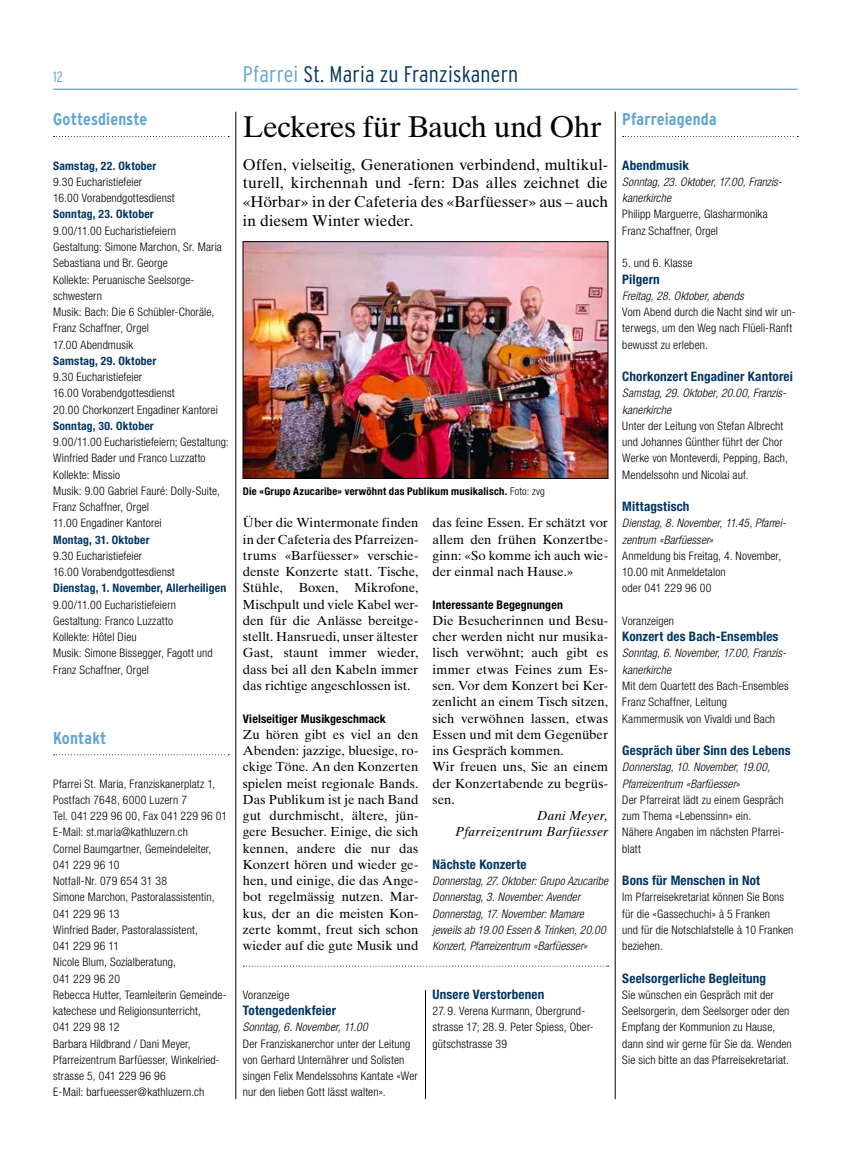
<style>
.page{position:relative;width:851px;height:1170px;background:#fff}
.page>*{position:absolute;margin:0;border:0;box-sizing:border-box;transform-origin:0 0}
.t1{font:30px "Times Ten LT Std";letter-spacing:-.025em;color:#000}
.t2{font:300 condensed 22.5px "Interstate";letter-spacing:.01em;color:#003564}
.t3{font:700 condensed 17.12px "Interstate";letter-spacing:.005em;color:#60a4d7}
.t4{font:15.62px/18.8px "Times Ten LT Std";color:#000;text-align:justify}
.t5{font:300 condensed 15px "Interstate";color:#60a4d7}
.t6{font:13.12px/16.2px "Times Ten LT Std";color:#000;text-align:justify}
.t7{font:700 condensed 13.12px "Helvetica Neue LT Std";letter-spacing:.015em;color:#003564}
.t8{font:italic 13.12px/16.2px "Times Ten LT Std";letter-spacing:.015em;color:#000;text-align:right}
.t9{font:700 condensed 11.88px "Helvetica Neue LT Std";letter-spacing:.015em;color:#000}
.t10{font:300 condensed 11.75px/16.2px "Helvetica Neue LT Std";letter-spacing:.01em;color:#000}
.t11{font:italic 300 condensed 11.75px/16.2px "Helvetica Neue LT Std";letter-spacing:.01em;color:#000}
.t12{font:700 condensed 11.75px "Helvetica Neue LT Std";letter-spacing:.015em;color:#003564}
.t13{font:700 condensed 11.62px "Helvetica Neue LT Std";letter-spacing:.02em;color:#003564}
.t14{font:700 condensed 10.62px "Helvetica Neue LT Std";letter-spacing:.02em;color:#000}
.s1{color:#60a4d7}
.s2{font-weight:300}
</style>
<div class="page">
<hr style="left:53px;top:89px;width:744px;height:1px;background:#60a4d7">
<svg style="left:54px;top:136px;width:175px;height:1px"></svg>
<hr style="left:235px;top:112px;width:1px;height:986px;background:#000">
<hr style="left:615px;top:112px;width:1px;height:986px;background:#000">
<svg style="left:622px;top:136px;width:176px;height:1px"></svg>
<svg style="left:243px;top:965px;width:365px;height:1px"></svg>
<hr style="left:425px;top:989px;width:1px;height:109px;background:#000">
<svg style="left:54px;top:754px;width:175px;height:1px"></svg>
<img style="left:245px;top:243px;width:361px;height:233px">
<div style="left:243px;top:241px;width:365px;height:237px;border:1px solid #000"></div>
<p class="t5" style="left:53px;top:68px;width:11px">12</p>
<h2 class="t2" style="left:243px;top:62px;width:277px"><span class="s1">Pfarrei</span> St. Maria zu Franziskanern</h2>
<h3 class="t3" style="left:53px;top:110px;width:96px">Gottesdienste</h3>
<p class="t13" style="left:53px;top:158px;width:105px">Samstag, 22. Oktober</p>
<p class="t10" style="left:53px;top:173px;width:123px">9.30 Eucharistiefeier<br>16.00 Vorabendgottesdienst</p>
<p class="t13" style="left:53px;top:207px;width:102px">Sonntag, 23. Oktober</p>
<p class="t10" style="left:53px;top:222px;width:170px">9.00/11.00 Eucharistiefeiern<br>Gestaltung: Simone Marchon, Sr. Maria<br>Sebastiana und Br. George<br>Kollekte: Peruanische Seelsorge&shy;schwestern<br>Musik: Bach: Die 6 Schübler-Choräle,<br>Franz Schaffner, Orgel<br>17.00 Abendmusik</p>
<p class="t13" style="left:53px;top:353px;width:105px">Samstag, 29. Oktober</p>
<p class="t10" style="left:53px;top:368px;width:166px">9.30 Eucharistiefeier<br>16.00 Vorabendgottesdienst<br>20.00 Chorkonzert Engadiner Kantorei</p>
<p class="t13" style="left:53px;top:418px;width:102px">Sonntag, 30. Oktober</p>
<p class="t10" style="left:53px;top:433px;width:177px">9.00/11.00 Eucharistiefeiern; Gestaltung:<br>Winfried Bader und Franco Luzzatto<br>Kollekte: Missio<br>Musik: 9.00 Gabriel Fauré: Dolly-Suite,<br>Franz Schaffner, Orgel<br>11.00 Engadiner Kantorei</p>
<p class="t13" style="left:53px;top:532px;width:98px">Montag, 31. Oktober</p>
<p class="t10" style="left:53px;top:547px;width:123px">9.30 Eucharistiefeier<br>16.00 Vorabendgottesdienst</p>
<p class="t12" style="left:53px;top:581px;width:175px">Dienstag, 1. November, Allerheiligen</p>
<p class="t10" style="left:53px;top:596px;width:161px">9.00/11.00 Eucharistiefeiern<br>Gestaltung: Franco Luzzatto<br>Kollekte: Hôtel Dieu<br>Musik: Simone Bissegger, Fagott und<br>Franz Schaffner, Orgel</p>
<h1 class="t1" style="left:243px;top:109px;width:360px">Leckeres für Bauch und Ohr</h1>
<h3 class="t4" style="left:243px;top:155px;width:366px">Offen, vielseitig, Generationen verbindend, multikul&shy;turell, kirchennah und -fern: Das alles zeichnet die «Hörbar» in der Cafeteria des «Barfüesser» aus – auch in diesem Winter wieder.</h3>
<p class="t14" style="left:243px;top:484px;width:303px">Die «Grupo Azucaribe» verwöhnt das Publikum musikalisch. <span class="s2">Foto: zvg</span></p>
<p class="t6" style="left:243px;top:514px;width:177px">Über die Wintermonate finden in der Cafeteria des Pfarreizen&shy;trums «Barfüesser» verschie&shy;denste Konzerte statt. Tische, Stühle, Boxen, Mikrofone, Mischpult und viele Kabel wer&shy;den für die Anlässe bereitge&shy;stellt. Hansruedi, unser ältester Gast, staunt immer wieder, dass bei all den Kabeln immer das richtige angeschlossen ist.</p>
<p class="t9" style="left:243px;top:711px;width:144px">Vielseitiger Musikgeschmack</p>
<p class="t6" style="left:243px;top:726px;width:177px">Zu hören gibt es viel an den Abenden: jazzige, bluesige, ro&shy;ckige Töne. An den Konzerten spielen meist regionale Bands.<br>Das Publikum ist je nach Band gut durchmischt, ältere, jün&shy;gere Besucher. Einige, die sich kennen, andere die nur das Konzert hören und wieder ge&shy;hen, und einige, die das Ange&shy;bot regelmässig nutzen. Mar&shy;kus, der an die meisten Kon&shy;zerte kommt, freut sich schon wieder auf die gute Musik und</p>
<p class="t6" style="left:432px;top:514px;width:177px">das feine Essen. Er schätzt vor allem den frühen Konzertbe&shy;ginn: «So komme ich auch wie&shy;der einmal nach Hause.»</p>
<p class="t9" style="left:432px;top:597px;width:132px">Interessante Begegnungen</p>
<p class="t6" style="left:432px;top:612px;width:177px;text-align:left">Die Besucherinnen und Besu&shy;cher werden nicht nur musika&shy;lisch verwöhnt; auch gibt es immer etwas Feines zum Es&shy;sen. Vor dem Konzert bei Ker&shy;zenlicht an einem Tisch sitzen, sich verwöhnen lassen, etwas<br>Essen und mit dem Gegenüber ins Gespräch kommen.<br>Wir freuen uns, Sie an einem der Konzertabende zu begrüs&shy;sen.</p>
<p class="t8" style="left:455px;top:807px;width:154px">Dani Meyer,<br>Pfarreizentrum Barfüesser</p>
<p class="t7" style="left:432px;top:856px;width:96px">Nächste Konzerte</p>
<p class="t11" style="left:432px;top:873px;width:177px">Donnerstag, 27. Oktober: Grupo Azucaribe Donnerstag, 3. November: Avender Donnerstag, 17. November: Mamare jeweils ab 19.00 Essen &amp; Trinken, 20.00<br>Konzert, Pfarreizentrum «Barfüesser»</p>
<h3 class="t3" style="left:53px;top:728px;width:55px">Kontakt</h3>
<p class="t10" style="left:53px;top:775px;width:175px">Pfarrei St. Maria, Franziskanerplatz 1,<br>Postfach 7648, 6000 Luzern 7<br>Tel. 041 229 96 00, Fax 041 229 96 01<br>E-Mail: st.maria@kathluzern.ch<br>Cornel Baumgartner, Gemeindeleiter,<br>041 229 96 10<br>Notfall-Nr. 079 654 31 38<br>Simone Marchon, Pastoralassistentin,<br>041 229 96 13<br>Winfried Bader, Pastoralassistent,<br>041 229 96 11<br>Nicole Blum, Sozialberatung,<br>041 229 96 20<br>Rebecca Hutter, Teamleiterin Gemeinde&shy;katechese und Religionsunterricht,<br>041 229 98 12<br>Barbara Hildbrand / Dani Meyer,<br>Pfarreizentrum Barfüesser, Winkelried&shy;strasse 5, 041 229 96 96<br>E-Mail: barfueesser@kathluzern.ch</p>
<p class="t7" style="left:432px;top:986px;width:113px">Unsere Verstorbenen</p>
<p class="t10" style="left:432px;top:1002px;width:163px">27. 9. Verena Kurmann, Obergrund&shy;strasse 17; 28. 9. Peter Spiess, Ober&shy;gütschstrasse 39</p>
<p class="t10" style="left:243px;top:986px;width:48px">Voranzeige</p>
<p class="t7" style="left:243px;top:1002px;width:95px">Totengedenkfeier</p>
<p class="t11" style="left:243px;top:1019px;width:126px">Sonntag, 6. November, 11.00</p>
<p class="t10" style="left:243px;top:1035px;width:176px">Der Franziskanerchor unter der Leitung von Gerhard Unternährer und Solisten singen Felix Mendelssohns Kantate «Wer nur den lieben Gott lässt walten».</p>
<h3 class="t3" style="left:622px;top:110px;width:96px">Pfarreiagenda</h3>
<p class="t7" style="left:622px;top:157px;width:68px">Abendmusik</p>
<p class="t11" style="left:622px;top:174px;width:161px">Sonntag, 23. Oktober, 17.00, Franzis&shy;kanerkirche</p>
<p class="t10" style="left:622px;top:206px;width:147px">Philipp Marguerre, Glasharmonika<br>Franz Schaffner, Orgel</p>
<p class="t10" style="left:622px;top:255px;width:72px">5. und 6. Klasse</p>
<p class="t7" style="left:622px;top:271px;width:39px">Pilgern</p>
<p class="t11" style="left:622px;top:288px;width:123px">Freitag, 28. Oktober, abends</p>
<p class="t10" style="left:622px;top:303px;width:175px">Vom Abend durch die Nacht sind wir un&shy;terwegs, um den Weg nach Flüeli-Ranft bewusst zu erleben.</p>
<p class="t7" style="left:622px;top:368px;width:172px">Chorkonzert Engadiner Kantorei</p>
<p class="t11" style="left:622px;top:385px;width:165px">Samstag, 29. Oktober, 20.00, Franzis&shy;kanerkirche</p>
<p class="t10" style="left:622px;top:417px;width:167px">Unter der Leitung von Stefan Albrecht und Johannes Günther führt der Chor Werke von Monteverdi, Pepping, Bach, Mendelssohn und Nicolai auf.</p>
<p class="t7" style="left:622px;top:498px;width:69px">Mittagstisch</p>
<p class="t11" style="left:622px;top:515px;width:165px">Dienstag, 8. November, 11.45, Pfarrei&shy;zentrum «Barfüesser»</p>
<p class="t10" style="left:622px;top:547px;width:160px">Anmeldung bis Freitag, 4. November,<br>10.00 mit Anmeldetalon<br>oder 041 229 96 00</p>
<p class="t10" style="left:622px;top:612px;width:53px">Voranzeigen</p>
<p class="t7" style="left:622px;top:628px;width:158px">Konzert des Bach-Ensembles</p>
<p class="t11" style="left:622px;top:645px;width:165px">Sonntag, 6. November, 17.00, Franzis&shy;kanerkirche</p>
<p class="t10" style="left:622px;top:677px;width:168px">Mit dem Quartett des Bach-Ensembles<br>Franz Schaffner, Leitung<br>Kammermusik von Vivaldi und Bach</p>
<p class="t7" style="left:622px;top:742px;width:170px">Gespräch über Sinn des Lebens</p>
<p class="t11" style="left:622px;top:759px;width:149px">Donnerstag, 10. November, 19.00,<br>Pfarreizentrum «Barfüesser»</p>
<p class="t10" style="left:622px;top:791px;width:163px">Der Pfarreirat lädt zu einem Gespräch zum Thema «Lebenssinn» ein.<br>Nähere Angaben im nächsten Pfarrei&shy;blatt</p>
<p class="t7" style="left:622px;top:872px;width:139px">Bons für Menschen in Not</p>
<p class="t10" style="left:622px;top:888px;width:172px">Im Pfarreisekretariat können Sie Bons für die «Gassechuchi» à 5 Franken<br>und für die Notschlafstelle à 10 Franken beziehen.</p>
<p class="t7" style="left:622px;top:969px;width:145px">Seelsorgerliche Begleitung</p>
<p class="t10" style="left:622px;top:986px;width:171px">Sie wünschen ein Gespräch mit der Seelsorgerin, dem Seelsorger oder den Empfang der Kommunion zu Hause, dann sind wir gerne für Sie da. Wenden Sie sich bitte an das Pfarreisekretariat.</p>
</div>
